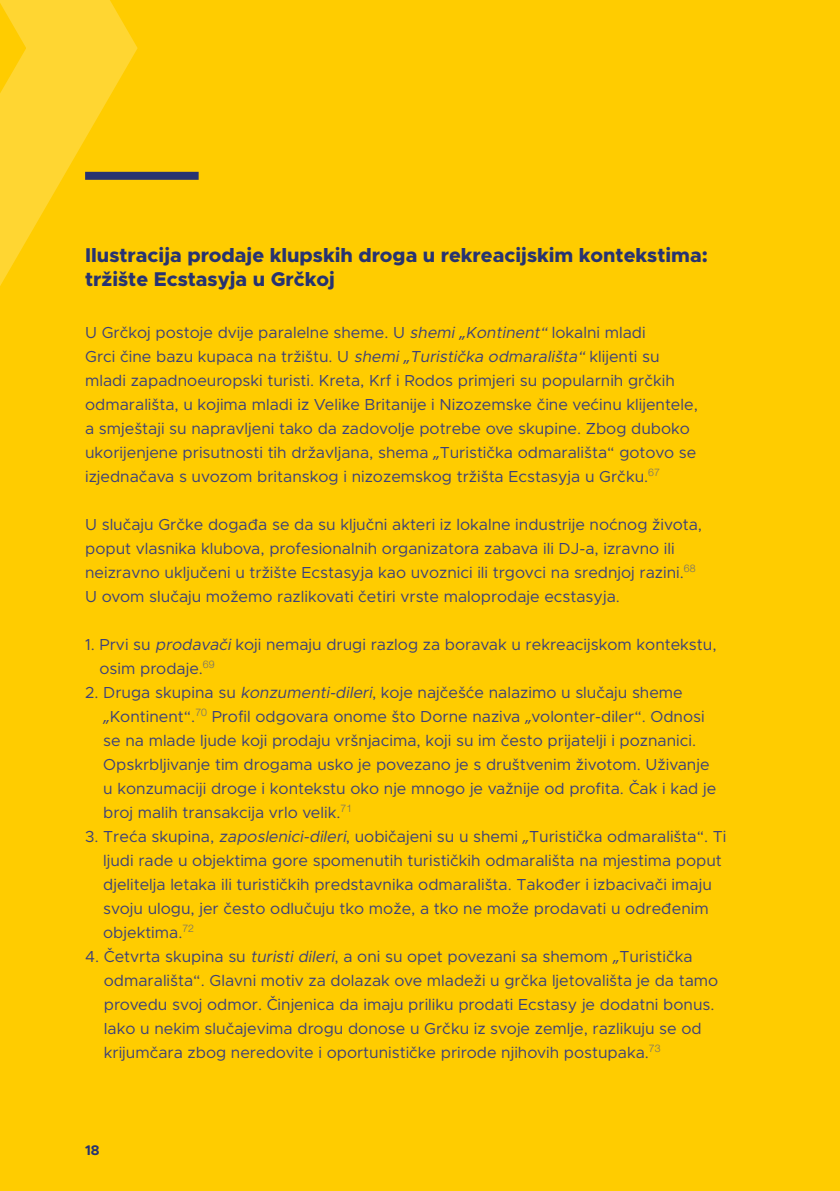
<style>
.page{position:relative;width:840px;height:1191px;background:#fff}
.page>*{position:absolute;margin:0;border:0;box-sizing:border-box;transform-origin:0 0}
.t1{font:800 20px/24px "Metropolis";color:#273371}
.t2{font:16px/24px "Metropolis";color:#3b407b}
.t3{font:700 14px "Metropolis";color:#273371}
.s1{font-style:italic}
.s2{font-family:"Open Sans";font-style:italic}
</style>
<div class="page">
<div style="left:0;top:0;width:839px;height:1191px;background:#fc0"></div>
<svg style="left:0;top:0;width:193px;height:286px"></svg>
<div style="left:85px;top:172px;width:113px;height:8px;background:#273371"></div>
<p class="t1" style="left:85px;top:243px;width:624px">Ilustracija prodaje klupskih droga u rekreacijskim kontekstima: tržište Ecstasyja u Grčkoj</p>
<p class="t2" style="left:85px;top:321px;width:614px">U Grčkoj postoje dvije paralelne sheme. U <span class="s1">shemi</span> <span class="s2">„</span><span class="s1">Kontinent“</span> lokalni mladi<br>Grci čine bazu kupaca na tržištu. U <span class="s1">shemi</span> <span class="s2">„</span><span class="s1">Turistička odmarališta“</span> klijenti su mladi zapadnoeuropski turisti. Kreta, Krf i Rodos primjeri su popularnih grčkih odmarališta, u kojima mladi iz Velike Britanije i Nizozemske čine većinu klijentele, a smještaji su napravljeni tako da zadovolje potrebe ove skupine. Zbog duboko ukorijenjene prisutnosti tih državljana, shema <span class="s2">„</span>Turistička odmarališta“ gotovo se izjednačava s uvozom britanskog i nizozemskog tržišta Ecstasyja u Grčku.<sup>67</sup></p>
<p class="t2" style="left:85px;top:513px;width:618px">U slučaju Grčke događa se da su ključni akteri iz lokalne industrije noćnog života, poput vlasnika klubova, profesionalnih organizatora zabava ili DJ-a, izravno ili neizravno uključeni u tržište Ecstasyja kao uvoznici ili trgovci na srednjoj razini.<sup>68<br></sup>U ovom slučaju možemo razlikovati četiri vrste maloprodaje ecstasyja.</p>
<p class="t2" style="left:99px;top:633px;width:618px;text-indent:-14px">1. Prvi su <span class="s1">prodavači</span> koji nemaju drugi razlog za boravak u rekreacijskom kontekstu, osim prodaje.<sup>69</sup></p>
<p class="t2" style="left:103px;top:681px;width:614px;text-indent:-18px">2. Druga skupina su <span class="s1">konzumenti-dileri</span>, koje najčešće nalazimo u slučaju sheme <span class="s2">„</span>Kontinent“.<sup>70</sup> Profil odgovara onome što Dorne naziva <span class="s2">„</span>volonter-diler“. Odnosi se na mlade ljude koji prodaju vršnjacima, koji su im često prijatelji i poznanici.<br>Opskrbljivanje tim drogama usko je povezano je s društvenim životom. Uživanje u konzumaciji droge i kontekstu oko nje mnogo je važnije od profita. Čak i kad je broj malih transakcija vrlo velik.<sup>71</sup></p>
<p class="t2" style="left:103px;top:825px;width:624px;text-indent:-18px">3. Treća skupina, <span class="s1">zaposlenici-dileri</span>, uobičajeni su u shemi <span class="s2">„</span>Turistička odmarališta“. Ti ljudi rade u objektima gore spomenutih turističkih odmarališta na mjestima poput djelitelja letaka ili turističkih predstavnika odmarališta. Također i izbacivači imaju svoju ulogu, jer često odlučuju tko može, a tko ne može prodavati u određenim objektima.<sup>72</sup></p>
<p class="t2" style="left:104px;top:945px;width:615px;text-indent:-19px">4. Četvrta skupina su <span class="s1">turisti dileri</span>, a oni su opet povezani sa shemom <span class="s2">„</span>Turistička odmarališta“. Glavni motiv za dolazak ove mladeži u grčka ljetovališta je da tamo provedu svoj odmor. Činjenica da imaju priliku prodati Ecstasy je dodatni bonus.<br>Iako u nekim slučajevima drogu donose u Grčku iz svoje zemlje, razlikuju se od krijumčara zbog neredovite i oportunističke prirode njihovih postupaka.<sup>73</sup></p>
<p class="t3" style="left:85px;top:1140px;width:16px">18</p>
</div>
